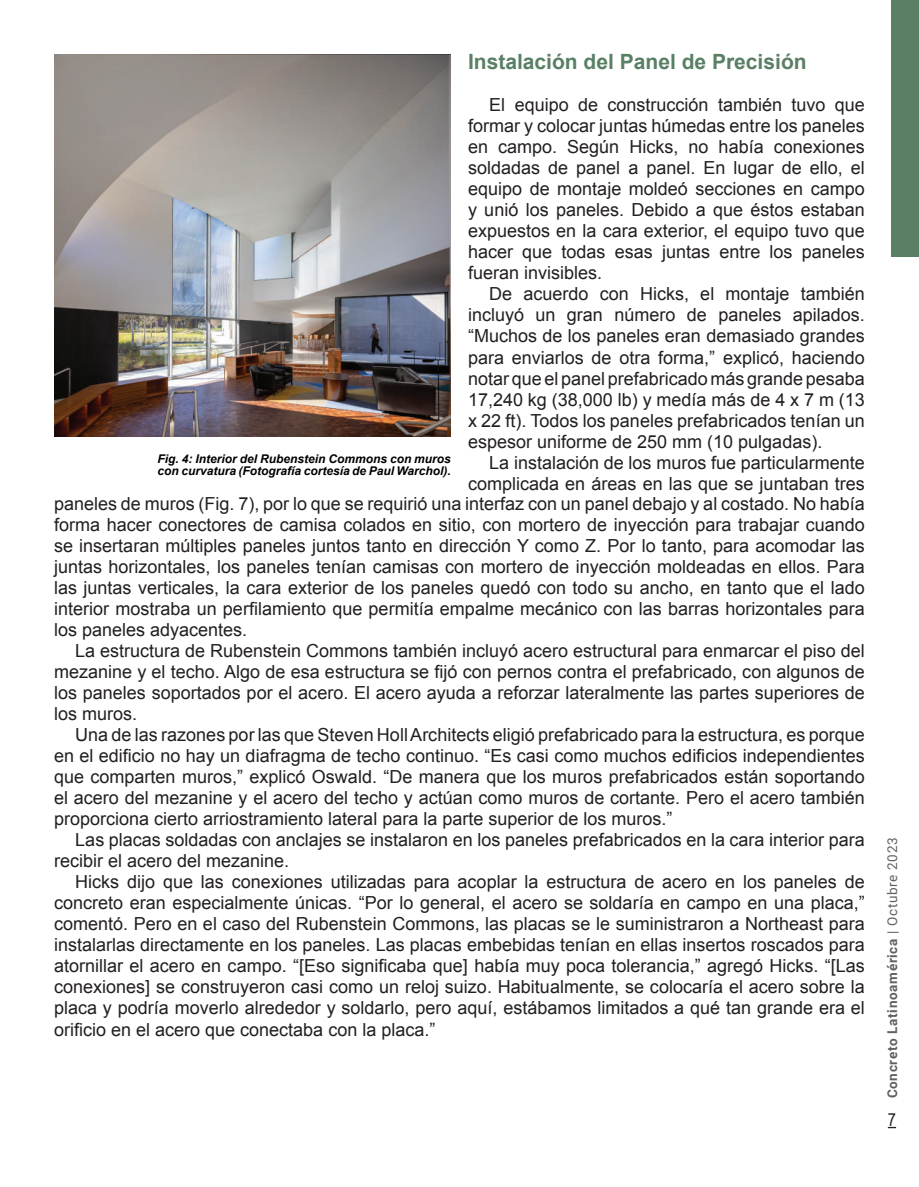
<style>
.page{position:relative;width:919px;height:1187px;background:#fff}
.page>*{position:absolute;margin:0;border:0;box-sizing:border-box;transform-origin:0 0}
.t1{font:700 21px "Arial";color:#597f65}
.t2{font:18px/21px "Arial";color:#231f20;text-align:justify}
.t3{font:18px "Arial Narrow";color:#231f20}
.t4{font:700 13.5px "Roboto";letter-spacing:.05em;color:#616164}
.t5{font:italic 700 12px/12px "Arial";color:#000001}
.s1{font-weight:400}
</style>
<div class="page">
<svg style="left:887px;top:1126px;width:9px;height:2px"></svg>
<div style="left:891px;top:0;width:27px;height:256px;background:#597f65"></div>
<img style="left:54px;top:54px;width:397px;height:382px">
<p class="t1" style="left:468px;top:48px;width:340px">Instalación del Panel de Precisión</p>
<p class="t2" style="left:468px;top:95px;width:398px;text-indent:21px">El equipo de construcción también tuvo que formar y colocar juntas húmedas entre los paneles en campo. Según Hicks, no había conexiones soldadas de panel a panel. En lugar de ello, el equipo de montaje moldeó secciones en campo y unió los paneles. Debido a que éstos estaban expuestos en la cara exterior, el equipo tuvo que hacer que todas esas juntas entre los paneles fueran invisibles.</p>
<p class="t2" style="left:468px;top:284px;width:398px;text-indent:21px">De acuerdo con Hicks, el montaje también incluyó un gran número de paneles apilados. “Muchos de los paneles eran demasiado grandes para enviarlos de otra forma,” explicó, haciendo notar que el panel prefabricado más grande pesaba 17,240 kg (38,000 lb) y medía más de 4 x 7 m (13 x 22 ft). Todos los paneles prefabricados tenían un espesor uniforme de 250 mm (10 pulgadas).</p>
<p class="t2" style="left:468px;top:452px;width:398px;text-align:right">La instalación de los muros fue particularmente complicada en áreas en las que se juntaban tres</p>
<p class="t5" style="left:157px;top:453px;width:295px">Fig. 4: Interior del Rubenstein Commons con muros con curvatura (Fotografía cortesía de Paul Warchol).</p>
<p class="t2" style="left:54px;top:493px;width:812px">paneles de muros (Fig. 7), por lo que se requirió una interfaz con un panel debajo y al costado. No había forma hacer conectores de camisa colados en sitio, con mortero de inyección para trabajar cuando se insertaran múltiples paneles juntos tanto en dirección Y como Z. Por lo tanto, para acomodar las juntas horizontales, los paneles tenían camisas con mortero de inyección moldeadas en ellos. Para las juntas verticales, la cara exterior de los paneles quedó con todo su ancho, en tanto que el lado interior mostraba un perfilamiento que permitía empalme mecánico con las barras horizontales para los paneles adyacentes.</p>
<p class="t2" style="left:54px;top:640px;width:812px;text-indent:21px">La estructura de Rubenstein Commons también incluyó acero estructural para enmarcar el piso del mezanine y el techo. Algo de esa estructura se fijó con pernos contra el prefabricado, con algunos de los paneles soportados por el acero. El acero ayuda a reforzar lateralmente las partes superiores de los muros.</p>
<p class="t2" style="left:54px;top:724px;width:812px;text-indent:21px">Una de las razones por las que Steven Holl Architects eligió prefabricado para la estructura, es porque en el edificio no hay un diafragma de techo continuo. “Es casi como muchos edificios independientes que comparten muros,” explicó Oswald. “De manera que los muros prefabricados están soportando el acero del mezanine y el acero del techo y actúan como muros de cortante. Pero el acero también proporciona cierto arriostramiento lateral para la parte superior de los muros.”</p>
<p class="t2" style="left:54px;top:829px;width:812px;text-indent:21px">Las placas soldadas con anclajes se instalaron en los paneles prefabricados en la cara interior para recibir el acero del mezanine.</p>
<p class="t2" style="left:54px;top:871px;width:812px;text-indent:21px">Hicks dijo que las conexiones utilizadas para acoplar la estructura de acero en los paneles de concreto eran especialmente únicas. “Por lo general, el acero se soldaría en campo en una placa,” comentó. Pero en el caso del Rubenstein Commons, las placas se le suministraron a Northeast para instalarlas directamente en los paneles. Las placas embebidas tenían en ellas insertos roscados para atornillar el acero en campo. “[Eso significaba que] había muy poca tolerancia,” agregó Hicks. “[Las conexiones] se construyeron casi como un reloj suizo. Habitualmente, se colocaría el acero sobre la placa y podría moverlo alrededor y soldarlo, pero aquí, estábamos limitados a qué tan grande era el orificio en el acero que conectaba con la placa.”</p>
<p class="t4" style="left:882px;top:1098px;width:262px;rotate:-90deg">Concreto Latinoamérica <span class="s1">| Octubre 2023</span></p>
<p class="t3" style="left:887px;top:1105px;width:10px">7</p>
</div>
